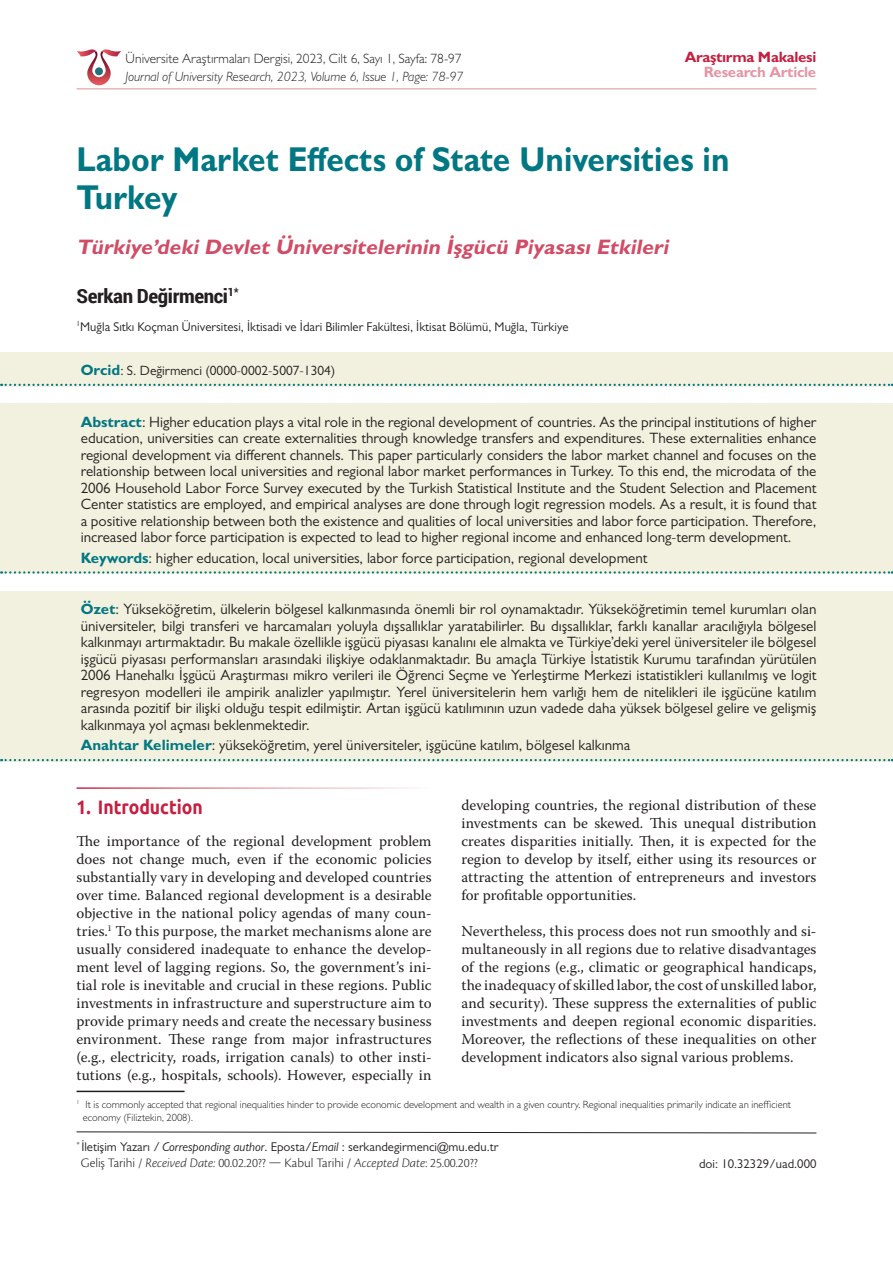
<style>
.page{position:relative;width:893px;height:1263px;background:#fff}
.page>*{position:absolute;margin:0;border:0;box-sizing:border-box;transform-origin:0 0}
.t1{font:700 34.65px/37.8px "Gill Sans";color:#007782;scale:.91 1}
.t2{font:italic 700 21px "Gill Sans";color:#d14c66}
.t3{font:700 19.5px "Roboto Condensed";letter-spacing:-.02em;color:#231f20;scale:1.1 1}
.t4{font:700 19.5px "Ubuntu";color:#c51f40;scale:.9 1}
.t5{font:15px/16.5px "Gill Sans";color:#231f20;text-align:justify}
.t6{font:15px/18px "Warnock Pro";color:#231f20;text-align:justify}
.t7{font:700 15px "Gill Sans";letter-spacing:-.02em;color:#c51f40}
.t8{font:700 15px "Gill Sans";letter-spacing:-.02em;color:#e496a5}
.t9{font:300 13.5px "Cronos Pro";color:#231f20}
.t10{font:300 13.5px "Gill Sans";color:#231f20}
.t11{font:italic 300 13.5px "Gill Sans";color:#231f20}
.t12{font:13.5px "Gill Sans";color:#231f20}
.t13{font:12.75px "Gill Sans";color:#231f20}
.t14{font:300 10.5px/13.5px "Gill Sans";color:#231f20}
.s1{font-weight:700;font-size:15px;color:#007782}
.s2{font-weight:700;color:#007782}
.s3{font-style:italic}
</style>
<div class="page">
<div style="left:0;top:352px;width:893px;height:34px;background:#f2f0de"></div>
<svg style="left:1px;top:384px;width:892px;height:2px"></svg>
<div style="left:0;top:404px;width:893px;height:149px;background:#f2f0de"></div>
<div style="left:0;top:540px;width:893px;height:34px;background:#f2f0de"></div>
<svg style="left:1px;top:571px;width:892px;height:3px"></svg>
<div style="left:0;top:591px;width:893px;height:150px;background:#f2f0de"></div>
<div style="left:0;top:727px;width:893px;height:35px;background:#f2f0de"></div>
<svg style="left:1px;top:759px;width:892px;height:2px"></svg>
<hr style="left:77px;top:1091px;width:108px;height:1px;background:#231f20">
<svg style="left:76px;top:1131px;width:741px;height:3px"></svg>
<hr style="left:77px;top:88px;width:739px;height:2px;background:#e5b8b7">
<svg style="left:77px;top:49px;width:44px;height:36px"></svg>
<div style="left:95px;top:67px;width:8px;height:8px;background:#257079;border-radius:50%"></div>
<p class="t10" style="left:126px;top:51px;width:338px">Üniversite Araştırmaları Dergisi, 2023, Cilt 6, Sayı 1, Sayfa: 78-97</p>
<p class="t11" style="left:126px;top:69px;width:339px">Journal of University Research, 2023, Volume 6, Issue 1, Page: 78-97</p>
<p class="t7" style="left:685px;top:48px;width:133px">Araştırma Makalesi</p>
<p class="t8" style="left:704px;top:63px;width:114px">Research Article</p>
<h1 class="t1" style="left:77px;top:139px;width:719px">Labor Market Effects of State Universities in<br>Turkey</h1>
<h2 class="t2" style="left:77px;top:234px;width:598px">Türkiye’deki Devlet Üniversitelerinin İşgücü Piyasası Etkileri</h2>
<h3 class="t3" style="left:77px;top:282px;width:149px">Serkan Değirmenci<sup>1*</sup></h3>
<p class="t13" style="left:77px;top:319px;width:493px"><sup>1</sup>Muğla Sıtkı Koçman Üniversitesi, İktisadi ve İdari Bilimler Fakültesi, İktisat Bölümü, Muğla, Türkiye</p>
<p class="t12" style="left:81px;top:363px;width:256px"><span class="s1">Orcid</span>: S. Değirmenci (0000-0002-5007-1304)</p>
<p class="t5" style="left:81px;top:413px;width:737px"><span class="s2">Abstract</span>: Higher education plays a vital role in the regional development of countries. As the principal institutions of higher education, universities can create externalities through knowledge transfers and expenditures. These externalities enhance regional development via different channels. This paper particularly considers the labor market channel and focuses on the relationship between local universities and regional labor market performances in Turkey. To this end, the microdata of the 2006 Household Labor Force Survey executed by the Turkish Statistical Institute and the Student Selection and Placement Center statistics are employed, and empirical analyses are done through logit regression models. As a result, it is found that a positive relationship between both the existence and qualities of local universities and labor force participation. Therefore, increased labor force participation is expected to lead to higher regional income and enhanced long-term development.</p>
<p class="t5" style="left:81px;top:549px;width:568px"><span class="s2">Keywords</span>: higher education, local universities, labor force participation, regional development</p>
<p class="t5" style="left:81px;top:601px;width:737px"><span class="s2">Özet</span>: Yükseköğretim, ülkelerin bölgesel kalkınmasında önemli bir rol oynamaktadır. Yükseköğretimin temel kurumları olan üniversiteler, bilgi transferi ve harcamaları yoluyla dışsallıklar yaratabilirler. Bu dışsallıklar, farklı kanallar aracılığıyla bölgesel kalkınmayı artırmaktadır. Bu makale özellikle işgücü piyasası kanalını ele almakta ve Türkiye’deki yerel üniversiteler ile bölgesel işgücü piyasası performansları arasındaki ilişkiye odaklanmaktadır. Bu amaçla Türkiye İstatistik Kurumu tarafından yürütülen 2006 Hanehalkı İşgücü Araştırması mikro verileri ile Öğrenci Seçme ve Yerleştirme Merkezi istatistikleri kullanılmış ve logit regresyon modelleri ile ampirik analizler yapılmıştır. Yerel üniversitelerin hem varlığı hem de nitelikleri ile işgücüne katılım arasında pozitif bir ilişki olduğu tespit edilmiştir. Artan işgücü katılımının uzun vadede daha yüksek bölgesel gelire ve gelişmiş kalkınmaya yol açması beklenmektedir.</p>
<p class="t5" style="left:81px;top:737px;width:551px"><span class="s2">Anahtar Kelimeler</span>: yükseköğretim, yerel üniversiteler, işgücüne katılım, bölgesel kalkınma</p>
<h3 class="t4" style="left:77px;top:796px;width:142px">1. Introduction</h3>
<p class="t6" style="left:77px;top:832px;width:357px">The importance of the regional development problem does not change much, even if the economic policies substantially vary in developing and developed countries over time. Balanced regional development is a desirable objective in the national policy agendas of many coun&shy;tries.<sup>1</sup> To this purpose, the market mechanisms alone are usually considered inadequate to enhance the develop&shy;ment level of lagging regions. So, the government’s ini&shy;tial role is inevitable and crucial in these regions. Public investments in infrastructure and superstructure aim to provide primary needs and create the necessary business environment. These range from major infrastructures (e.g., electricity, roads, irrigation canals) to other insti&shy;tutions (e.g., hospitals, schools). However, especially in</p>
<p class="t6" style="left:461px;top:796px;width:357px">developing countries, the regional distribution of these investments can be skewed. This unequal distribution creates disparities initially. Then, it is expected for the region to develop by itself, either using its resources or attracting the attention of entrepreneurs and investors for profitable opportunities.</p>
<p class="t6" style="left:461px;top:922px;width:357px">Nevertheless, this process does not run smoothly and si&shy;multaneously in all regions due to relative disadvantages of the regions (e.g., climatic or geographical handicaps, the inadequacy of skilled labor, the cost of unskilled labor, and security). These suppress the externalities of public investments and deepen regional economic disparities.<br>Moreover, the reflections of these inequalities on other development indicators also signal various problems.</p>
<p class="t14" style="left:83px;top:1097px;width:710px;text-indent:-6px"><sup>1</sup> It is commonly accepted that regional inequalities hinder to provide economic development and wealth in a given country. Regional inequalities primarily indicate an inefficient economy (Filiztekin, 2008).</p>
<p class="t13" style="left:77px;top:1139px;width:423px"><sup>*</sup> İletişim Yazarı <span class="s3">/ Corresponding author</span>. Eposta/<span class="s3">Email</span> : serkandegirmenci@mu.edu.tr</p>
<p class="t9" style="left:81px;top:1155px;width:398px">Geliş Tarihi / <span class="s3">Received Date:</span> 00.02.20?? — Kabul Tarihi / <span class="s3">Accepted Date</span>: 25.00.20??</p>
<p class="t13" style="left:699px;top:1156px;width:119px">doi: 10.32329/uad.000</p>
</div>
